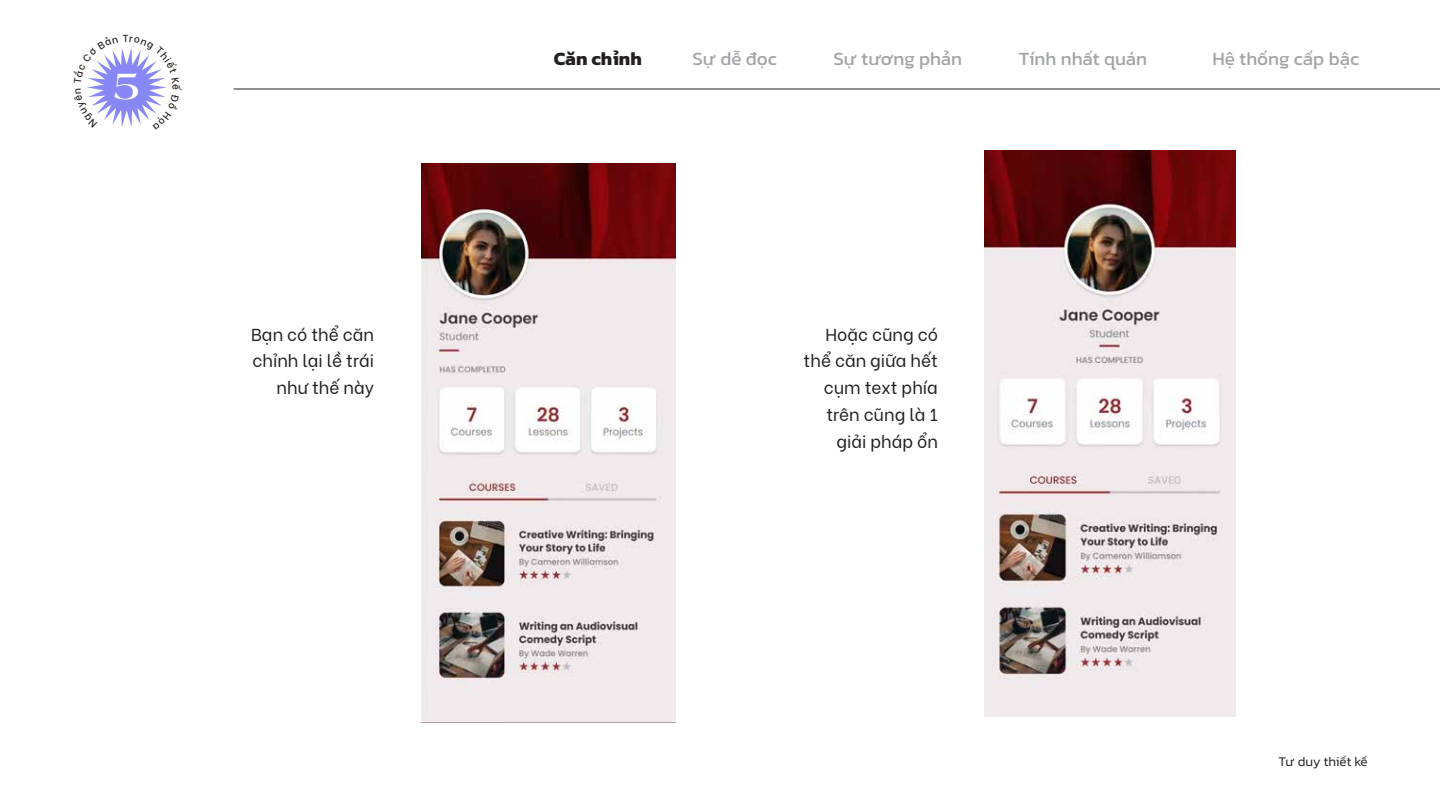
<style>
.page{position:relative;width:1440px;height:810px;background:#fff}
.page>*{position:absolute;margin:0;border:0;box-sizing:border-box;transform-origin:0 0}
.t1{font:700 40.95px "UTM Americana";color:#fff}
.t2{font:18.98px "Kanit";color:#a2a4a7}
.t3{font:700 18.98px "Kanit";color:#231f20}
.t4{font:17.25px/26.8px "Be Vietnam";color:#231f20;text-align:right}
.t5{font:300 13.5px "Kanit";letter-spacing:-.015em;color:#231f20}
.t6{font:500 10.05px "Be Vietnam";color:#231f20}
</style>
<div class="page">
<hr style="left:234px;top:89px;width:1206px;height:1px;background:#231f20">
<img style="left:422px;top:163px;width:254px;height:560px">
<img style="left:984px;top:151px;width:252px;height:565px">
<svg style="left:87px;top:48px;width:79px;height:79px"></svg>
<h1 class="t1" style="left:113px;top:56px;width:28px">5</h1>
<p class="t6" style="left:184px;top:84px;width:8px;rotate:90deg">ế</p>
<p class="t3" style="left:554px;top:44px;width:90px">Căn chỉnh</p>
<p class="t2" style="left:692px;top:45px;width:86px">Sự dễ đọc</p>
<p class="t2" style="left:833px;top:45px;width:130px">Sự tương phản</p>
<p class="t2" style="left:1019px;top:45px;width:130px">Tính nhất quán</p>
<p class="t2" style="left:1213px;top:45px;width:148px">Hệ thống cấp bậc</p>
<p class="t4" style="left:251px;top:319px;width:124px">Bạn có thể căn chỉnh lại lề trái như thế này</p>
<p class="t4" style="left:804px;top:319px;width:136px">Hoặc cũng có thể căn giữa hết cụm text phía trên cũng là 1 giải pháp ổn</p>
<p class="t5" style="left:1279px;top:753px;width:91px">Tư duy thiết kế</p>
</div>
